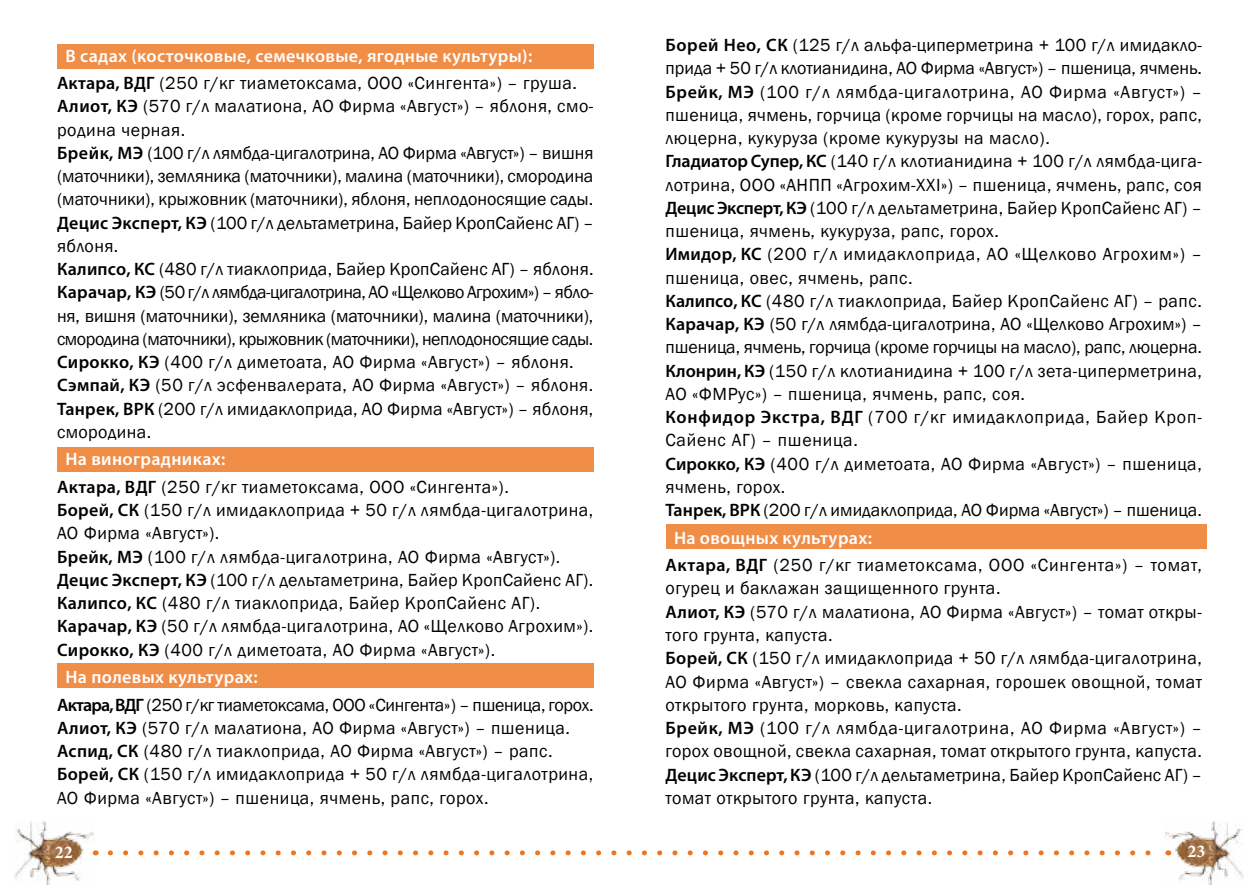
<style>
.page{position:relative;width:1259px;height:893px;background:#fff}
.page>*{position:absolute;margin:0;border:0;box-sizing:border-box;transform-origin:0 0}
.t1{font:18px/23.2px "Franklin Gothic";letter-spacing:.025em;color:#000}
.t2{font:18px/23.2px "Franklin Gothic";color:#000}
.t3{font:600 18px "Myriad Pro";letter-spacing:.02em;color:#fff}
.t4{font:700 18px "Minion Pro";color:#fff}
.s1{font-family:"Myriad Pro";font-weight:600}
</style>
<div class="page">
<svg style="left:110px;top:850px;width:1041px;height:5px"></svg>
<img style="left:1164px;top:821px;width:80px;height:63px">
<img style="left:15px;top:821px;width:80px;height:63px">
<svg style="left:1179px;top:840px;width:31px;height:24px"></svg>
<svg style="left:49px;top:840px;width:30px;height:25px"></svg>
<div style="left:665px;top:525px;width:541px;height:24px;background:#f08d46"></div>
<div style="left:57px;top:44px;width:536px;height:24px;background:#f08d46"></div>
<div style="left:57px;top:447px;width:536px;height:24px;background:#f08d46"></div>
<div style="left:57px;top:664px;width:536px;height:24px;background:#f08d46"></div>
<p class="t3" style="left:66px;top:44px;width:468px">В садах (косточковые, семечковые, ягодные культуры):</p>
<p class="t2" style="left:57px;top:72px;width:538px"><span class="s1">Актара, ВДГ</span> (250 г/кг тиаметоксама, ООО «Сингента») – груша.<br><span class="s1">Алиот, КЭ</span> (570 г/л малатиона, АО Фирма «Август») – яблоня, смо&shy;родина черная.<br><span class="s1">Брейк, МЭ</span> (100 г/л лямбда-цигалотрина, АО Фирма «Август») – вишня (маточники), земляника (маточники), малина (маточники), смородина (маточники), крыжовник (маточники), яблоня, неплодоносящие сады.<br><span class="s1">Децис Эксперт, КЭ</span> (100 г/л дельтаметрина, Байер КропСайенс АГ) – яблоня.<br><span class="s1">Калипсо, КС</span> (480 г/л тиаклоприда, Байер КропСайенс АГ) – яблоня.<br><span class="s1">Карачар, КЭ</span> (50 г/л лямбда-цигалотрина, АО «Щелково Агрохим») – ябло&shy;ня, вишня (маточники), земляника (маточники), малина (маточники), смородина (маточники), крыжовник (маточники), неплодоносящие сады.<br><span class="s1">Сирокко, КЭ</span> (400 г/л диметоата, АО Фирма «Август») – яблоня.<br><span class="s1">Сэмпай, КЭ</span> (50 г/л эсфенвалерата, АО Фирма «Август») – яблоня.<br><span class="s1">Танрек, ВРК</span> (200 г/л имидаклоприда, АО Фирма «Август») – яблоня, смородина.</p>
<p class="t3" style="left:66px;top:448px;width:161px">На виноградниках:</p>
<p class="t1" style="left:57px;top:476px;width:538px"><span class="s1">Актара, ВДГ</span> (250 г/кг тиаметоксама, ООО «Сингента»).<br><span class="s1">Борей, СК</span> (150 г/л имидаклоприда + 50 г/л лямбда-цигалотрина, АО Фирма «Август»).<br><span class="s1">Брейк, МЭ</span> (100 г/л лямбда-цигалотрина, АО Фирма «Август»).<br><span class="s1">Децис Эксперт, КЭ</span> (100 г/л дельтаметрина, Байер КропСайенс АГ).<br><span class="s1">Калипсо, КС</span> (480 г/л тиаклоприда, Байер КропСайенс АГ).<br><span class="s1">Карачар, КЭ</span> (50 г/л лямбда-цигалотрина, АО «Щелково Агрохим»).<br><span class="s1">Сирокко, КЭ</span> (400 г/л диметоата, АО Фирма «Август»).</p>
<p class="t3" style="left:66px;top:666px;width:194px">На полевых культурах:</p>
<p class="t1" style="left:57px;top:693px;width:538px"><span class="s1">Актара, ВДГ</span> (250 г/кг тиаметоксама, ООО «Сингента») – пшеница, горох.<br><span class="s1">Алиот, КЭ</span> (570 г/л малатиона, АО Фирма «Август») – пшеница.<br><span class="s1">Аспид, СК</span> (480 г/л тиаклоприда, АО Фирма «Август») – рапс.<br><span class="s1">Борей, СК</span> (150 г/л имидаклоприда + 50 г/л лямбда-цигалотрина, АО Фирма «Август») – пшеница, ячмень, рапс, горох.</p>
<p class="t1" style="left:665px;top:34px;width:538px"><span class="s1">Борей Нео, СК</span> (125 г/л альфа-циперметрина + 100 г/л имидакло&shy;прида + 50 г/л клотианидина, АО Фирма «Август») – пшеница, ячмень.<br><span class="s1">Брейк, МЭ</span> (100 г/л лямбда-цигалотрина, АО Фирма «Август») – пшеница, ячмень, горчица (кроме горчицы на масло), горох, рапс, люцерна, кукуруза (кроме кукурузы на масло).<br><span class="s1">Гладиатор Супер, КС</span> (140 г/л клотианидина + 100 г/л лямбда-цига&shy;лотрина, ООО «АНПП «Агрохим-XXI») – пшеница, ячмень, рапс, соя <span class="s1">Децис Эксперт, КЭ</span> (100 г/л дельтаметрина, Байер КропСайенс АГ) – пшеница, ячмень, кукуруза, рапс, горох.<br><span class="s1">Имидор, КС</span> (200 г/л имидаклоприда, АО «Щелково Агрохим») – пшеница, овес, ячмень, рапс.<br><span class="s1">Калипсо, КС</span> (480 г/л тиаклоприда, Байер КропСайенс АГ) – рапс.<br><span class="s1">Карачар, КЭ</span> (50 г/л лямбда-цигалотрина, АО «Щелково Агрохим») – пшеница, ячмень, горчица (кроме горчицы на масло), рапс, люцерна.<br><span class="s1">Клонрин, КЭ</span> (150 г/л клотианидина + 100 г/л зета-циперметрина, АО «ФМРус») – пшеница, ячмень, рапс, соя.<br><span class="s1">Конфидор Экстра, ВДГ</span> (700 г/кг имидаклоприда, Байер Кроп-Сайенс АГ) – пшеница.<br><span class="s1">Сирокко, КЭ</span> (400 г/л диметоата, АО Фирма «Август») – пшеница, ячмень, горох.<br><span class="s1">Танрек, ВРК</span> (200 г/л имидаклоприда, АО Фирма «Август») – пшеница.</p>
<p class="t3" style="left:674px;top:526px;width:199px">На овощных культурах:</p>
<p class="t1" style="left:665px;top:554px;width:538px"><span class="s1">Актара, ВДГ</span> (250 г/кг тиаметоксама, ООО «Сингента») – томат, огурец и баклажан защищенного грунта.<br><span class="s1">Алиот, КЭ</span> (570 г/л малатиона, АО Фирма «Август») – томат откры&shy;того грунта, капуста.<br><span class="s1">Борей, СК</span> (150 г/л имидаклоприда + 50 г/л лямбда-цигалотрина, АО Фирма «Август») – свекла сахарная, горошек овощной, томат открытого грунта, морковь, капуста.<br><span class="s1">Брейк, МЭ</span> (100 г/л лямбда-цигалотрина, АО Фирма «Август») – горох овощной, свекла сахарная, томат открытого грунта, капуста.<br><span class="s1">Децис Эксперт, КЭ</span> (100 г/л дельтаметрина, Байер КропСайенс АГ) – томат открытого грунта, капуста.</p>
<p class="t4" style="left:55px;top:839px;width:19px">22</p>
<p class="t4" style="left:1187px;top:839px;width:19px">23</p>
</div>
